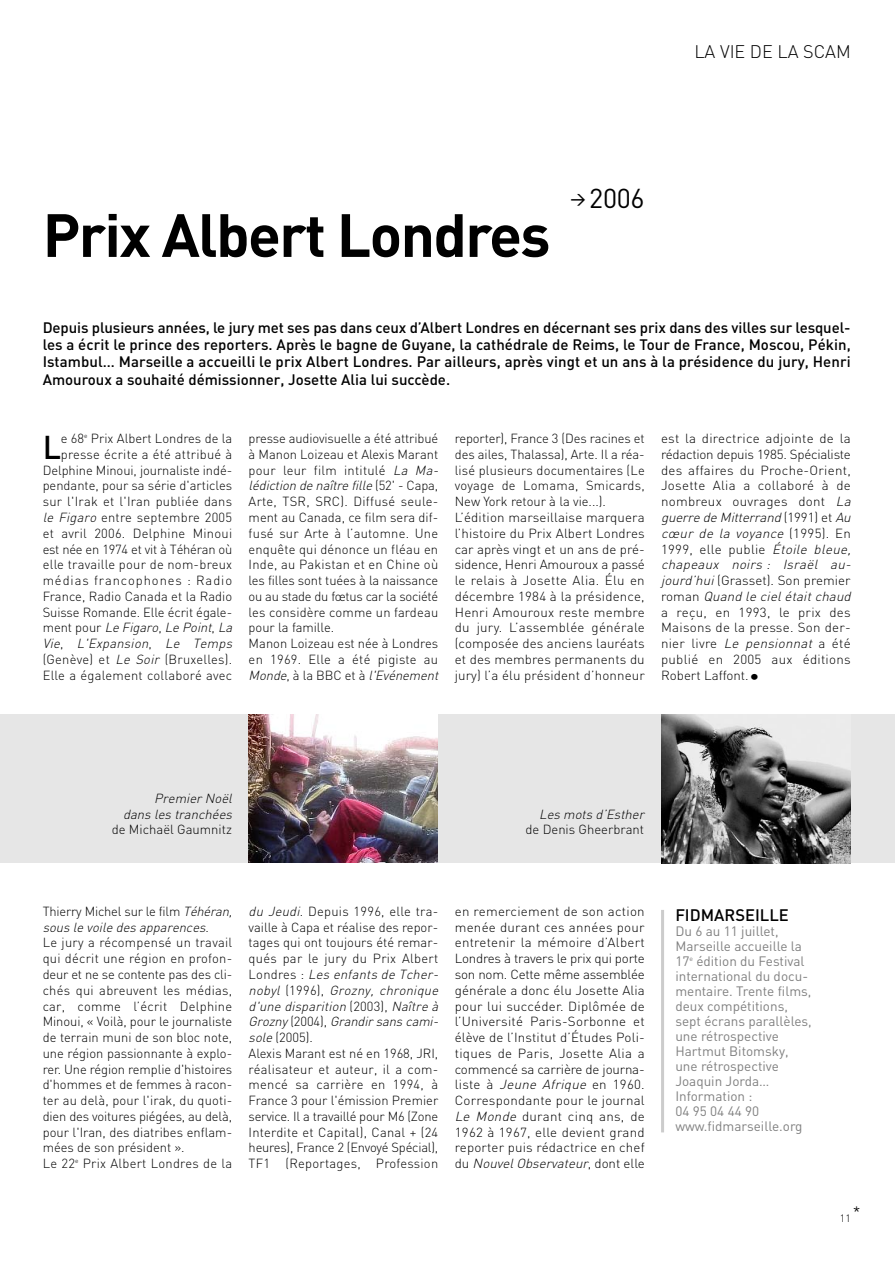
<style>
.page{position:relative;width:895px;height:1267px;background:#fff}
.page>*{position:absolute;margin:0;border:0;box-sizing:border-box;transform-origin:0 0}
.t1{font:700 60px "DIN";letter-spacing:-.025em;color:#000}
.t2{font:500 32.55px "DIN";color:#000}
.t3{font:27px "DIN";color:#000}
.t4{font:300 18px "DIN";color:#000}
.t5{font:500 16.5px "DIN";color:#000}
.t6{font:500 15px/17.2px "DIN";color:#000;text-align:justify}
.t7{font:13.5px/15px "DIN";color:#808080}
.t8{font:300 13.05px/15.8px "DIN";letter-spacing:.005em;color:#000}
.t9{font:italic 300 13.05px/15.8px "DIN";color:#000;text-align:right}
.t10{font:300 10.5px "DIN";color:#000}
.s1{font-style:italic}
</style>
<div class="page">
<svg style="left:0;top:714px;width:895px;height:419px"></svg>
<h1 class="t1" style="left:43px;top:214px;width:509px">Prix Albert Londres</h1>
<h3 class="t3" style="left:570px;top:189px;width:76px"><sup>&gt;</sup> 2006</h3>
<h3 class="t4" style="left:694px;top:45px;width:158px">LA VIE DE LA SCAM</h3>
<p class="t6" style="left:43px;top:320px;width:809px">Depuis plusieurs années, le jury met ses pas dans ceux d’Albert Londres en décernant ses prix dans des villes sur lesquel&shy;les a écrit le prince des reporters. Après le bagne de Guyane, la cathédrale de Reims, le Tour de France, Moscou, Pékin, Istambul… Marseille a accueilli le prix Albert Londres. Par ailleurs, après vingt et un ans à la présidence du jury, Henri Amouroux a souhaité démissionner, Josette Alia lui succède.</p>
<p class="t8" style="left:43px;top:432px;width:194px;text-align:right">e 68<sup>e</sup> Prix Albert Londres de la presse écrite a été attribué à<br>Delphine Minoui, journaliste indé&shy;pendante, pour sa série d'articles sur l'Irak et l'Iran publiée dans <span class="s1">le Figaro</span> entre septembre 2005 et avril 2006. Delphine Minoui est née en 1974 et vit à Téhéran où elle travaille pour de nom-breux médias francophones : Radio<br>France, Radio Canada et la Radio<br>Suisse Romande. Elle écrit égale&shy;m e n t p o u r <span class="s1">Le Figaro</span>, <span class="s1">Le Point</span>, <span class="s1">La<br>Vie</span>, <span class="s1">L'Expansion</span>, <span class="s1">Le Temps </span>(Genève) et <span class="s1">Le Soir</span> (Bruxelles).<br>Elle a également collaboré avec</p>
<h2 class="t2" style="left:43px;top:435px;width:20px">L</h2>
<p class="t8" style="left:249px;top:432px;width:194px">presse audiovisuelle a été attribué à Manon Loizeau et Alexis Marant pour leur film intitulé <span class="s1">La Ma&shy;lédiction de naître fille</span> ( 5 2 ' - C a p a ,<br>Arte, TSR, SRC). Diffusé seule&shy;ment au Canada, ce film sera dif&shy;fusé sur Arte à l’automne. Une enquête qui dénonce un fléau en<br>Inde, au Pakistan et en Chine où les filles sont tuées à la naissance ou au stade du fœtus car la société les considère comme un fardeau pour la famille.<br>Manon Loizeau est née à Londres en 1969. Elle a été pigiste au<br><span class="s1">Monde</span>, à l a B B C e t à <span class="s1">l'Evénement</span></p>
<p class="t8" style="left:455px;top:432px;width:191px">reporter), France 3 (Des racines et des ailes, Thalassa), Arte. Il a réa&shy;lisé plusieurs documentaires (Le voyage de Lomama, Smicards,<br>New York retour à la vie...).<br>L’édition marseillaise marquera l’histoire du Prix Albert Londres car après vingt et un ans de pré&shy;sidence, Henri Amouroux a passé le relais à Josette Alia. Élu en décembre 1984 à la présidence,<br>Henri Amouroux reste membre du jury. L’assemblée générale (composée des anciens lauréats et des membres permanents du jury) l’a élu président d’honneur</p>
<p class="t8" style="left:661px;top:432px;width:194px">est la directrice adjointe de la rédaction depuis 1985. Spécialiste des affaires du Proche-Orient,<br>Josette Alia a collaboré à de nombreux ouvrages dont <span class="s1">La guerre de Mitterrand</span> ( 1 9 9 1 ) e t <span class="s1">Au cœur de la voyance</span> ( 1 9 9 5 ) . E n<br>1999, elle publie <span class="s1">Étoile bleue, chapeaux noirs : Israël au&shy;jourd’hui</span> (Grasset). Son premier ro m a n <span class="s1">Quand le ciel était chaud </span>a reçu, en 1993, le prix des<br>Maisons de la presse. Son der&shy;nier livre <span class="s1">Le pensionnat</span> a été publié en 2005 aux éditions<br>Robert Laffont.</p>
<p class="t9" style="left:123px;top:791px;width:113px">Premier Noël dans les tranchées</p>
<p class="t8" style="left:112px;top:823px;width:122px">de Michaël Gaumnitz</p>
<p class="t9" style="left:539px;top:807px;width:109px">Les mots d’Esther</p>
<p class="t8" style="left:525px;top:823px;width:120px">de Denis Gheerbrant</p>
<p class="t8" style="left:43px;top:904px;width:194px">Thierry Michel sur le film <span class="s1">Téhéran, sous le voile des apparences</span>.<br>Le jury a récompensé un travail qui décrit une région en profon&shy;deur et ne se contente pas des cli&shy;chés qui abreuvent les médias, car, comme l’écrit Delphine<br>Minoui, « Voilà, pour le journaliste de terrain muni de son bloc note, une région passionnante à explo&shy;rer. Une région remplie d'histoires d'hommes et de femmes à racon&shy;ter au delà, pour l'irak, du quoti&shy;dien des voitures piégées, au delà, pour l'Iran, des diatribes enflam&shy;mées de son président ».<br>Le 22<sup>e</sup> Prix Albert Londres de la</p>
<p class="t8" style="left:249px;top:904px;width:194px"><span class="s1">du Jeudi</span>. Depuis 1996, elle tra&shy;vaille à Capa et réalise des repor&shy;tages qui ont toujours été remar&shy;qués par le jury du Prix Albert<br>L o n d re s : <span class="s1">Les enfants de Tcher&shy;nobyl</span> ( 1 9 9 6 ) , <span class="s1">Grozny, chronique d'une disparition</span> ( 2 0 0 3 ) , <span class="s1">Naître à<br>Grozny</span> ( 2 0 0 4 ) , <span class="s1">Grandir sans cami&shy;sole</span>(2005).<br>Alexis Marant est né en 1968, JRI, réalisateur et auteur, il a com&shy;mencé sa carrière en 1994, à<br>France 3 pour l'émission Premier service. Il a travaillé pour M6 (Zone<br>Interdite et Capital), Canal + (24 heures), France 2 (Envoyé Spécial),<br>TF1 (Reportages, Profession</p>
<p class="t8" style="left:455px;top:904px;width:192px;text-align:justify">en remerciement de son action menée durant ces années pour entretenir la mémoire d’Albert Londres à travers le prix qui porte son nom. Cette même assemblée générale a donc élu Josette Alia pour lui succéder. Diplômée de l’Université Paris-Sorbonne et élève de l’Institut d’Études Poli&shy;tiques de Paris, Josette Alia a commencé sa carrière de journa&shy;liste à <span class="s1">Jeune Afrique</span> en 1960.<br>Correspondante pour le journal <span class="s1">Le Monde</span> durant cinq ans, de 1962 à 1967, elle devient grand reporter puis rédactrice en chef d u <span class="s1">NouvelObservateur</span>, d o n t e l le</p>
<p class="t5" style="left:675px;top:909px;width:115px">FIDMARSEILLE</p>
<p class="t7" style="left:675px;top:925px;width:138px">Du 6 au 11 juillet,<br>Marseille accueille la<br>17<sup>e</sup> édition du Festival international du docu&shy;mentaire. Trente films, deux compétitions, sept écrans parallèles, une rétrospective<br>Hartmut Bitomsky, une rétrospective<br>Joaquin Jorda…<br>Information :<br>04 95 04 44 90 www.fidmarseille.org</p>
<p class="t10" style="left:840px;top:1214px;width:22px">11<sup>*</sup></p>
</div>
